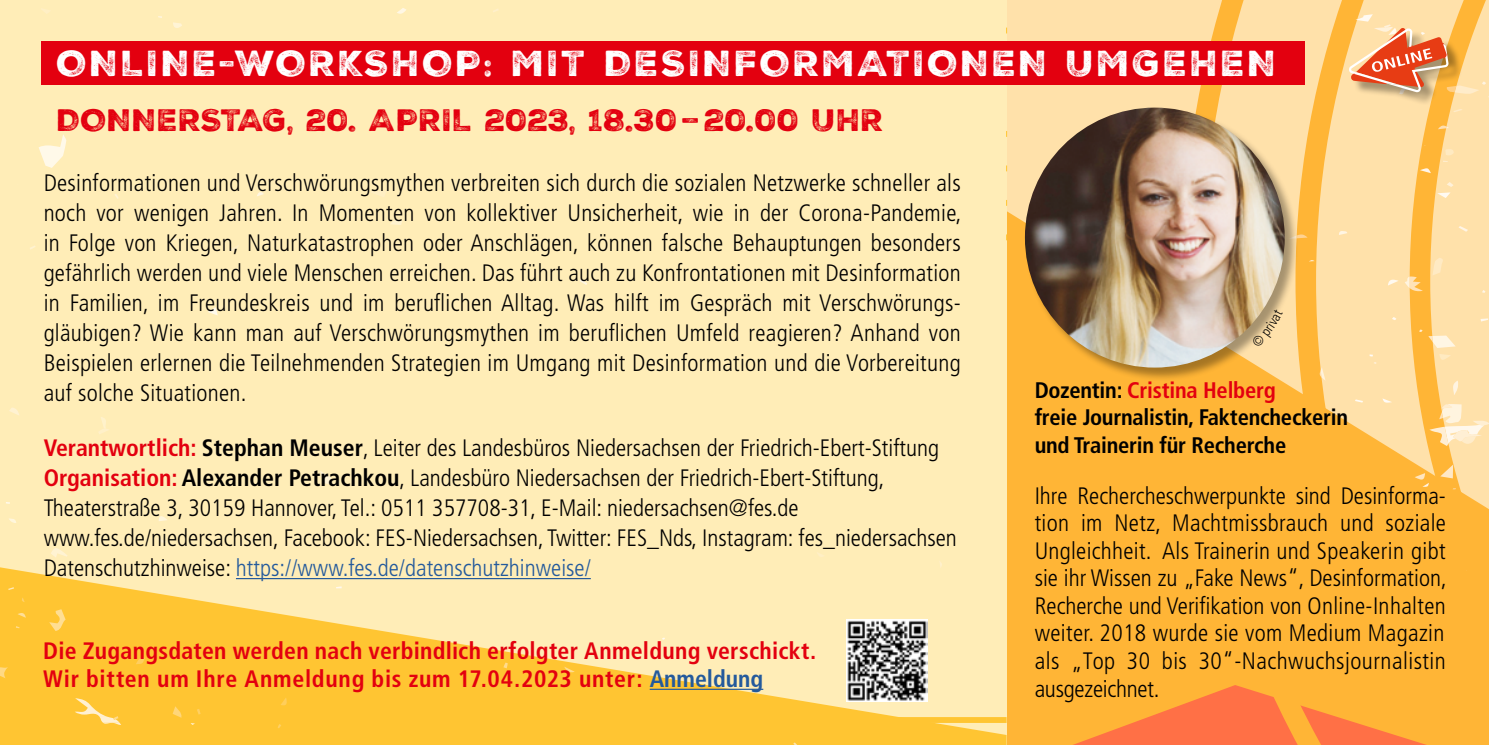
<style>
.page{position:relative;width:1489px;height:745px;background:#fff}
.page>*{position:absolute;margin:0;border:0;box-sizing:border-box;transform-origin:0 0}
.t1{font:35px "Nexa Rust Sans Black 3";letter-spacing:.07em;color:#fff}
.t2{font:30px "Nexa Rust Sans Black 3";color:#e3000f}
.t3{font:300 condensed 23.75px/30px "Frutiger";letter-spacing:.01em;color:#000}
.t4{font:700 condensed 23.75px/27.5px "Frutiger";letter-spacing:.015em;color:#e3000f}
.t5{font:700 condensed 22.5px/27.5px "Frutiger";letter-spacing:-.01em;color:#000}
.s1{font-weight:700;color:#e3000f}
.s2{font-weight:700}
.s3{color:#245a9c}
.s4{color:#e3000f}
</style>
<div class="page">
<div style="left:1006px;top:0;width:482px;height:744px;background:#ffe1aa"></div>
<div style="left:1006px;top:211px;width:175px;height:473px;background:#ffb536"></div>
<svg style="left:1006px;top:684px;width:175px;height:60px;background:#ffa739"></svg>
<svg style="left:1181px;top:0;width:114px;height:744px;background:#ffb245"></svg>
<svg style="left:1295px;top:0;width:114px;height:744px;fill:#ffb536"></svg>
<svg style="left:1409px;top:0;width:79px;height:744px;fill:#ffb536"></svg>
<svg style="left:1428px;top:335px;width:27px;height:13px"></svg>
<svg style="left:1404px;top:276px;width:18px;height:15px"></svg>
<svg style="left:1432px;top:257px;width:11px;height:18px"></svg>
<svg style="left:1440px;top:464px;width:12px;height:14px"></svg>
<svg style="left:1298px;top:234px;width:9px;height:4px"></svg>
<svg style="left:1449px;top:380px;width:9px;height:15px"></svg>
<svg style="left:1439px;top:354px;width:11px;height:5px"></svg>
<svg style="left:1387px;top:279px;width:11px;height:6px"></svg>
<svg style="left:1319px;top:367px;width:6px;height:13px"></svg>
<svg style="left:1437px;top:125px;width:11px;height:4px"></svg>
<svg style="left:1419px;top:168px;width:11px;height:5px"></svg>
<svg style="left:1338px;top:231px;width:9px;height:4px"></svg>
<svg style="left:1382px;top:398px;width:9px;height:4px"></svg>
<svg style="left:1458px;top:226px;width:9px;height:5px"></svg>
<svg style="left:1436px;top:182px;width:17px;height:16px"></svg>
<svg style="left:1414px;top:473px;width:14px;height:13px"></svg>
<svg style="left:1354px;top:399px;width:8px;height:3px"></svg>
<svg style="left:1452px;top:109px;width:10px;height:3px"></svg>
<svg style="left:1480px;top:318px;width:7px;height:3px"></svg>
<svg style="left:1418px;top:329px;width:4px;height:3px"></svg>
<svg style="left:1442px;top:149px;width:12px;height:13px"></svg>
<svg style="left:1429px;top:404px;width:59px;height:41px"></svg>
<svg style="left:1391px;top:317px;width:5px;height:3px"></svg>
<svg style="left:1369px;top:354px;width:7px;height:9px"></svg>
<div style="left:0;top:0;width:1006px;height:744px;background:#ffedb7"></div>
<svg style="left:0;top:484px;width:1006px;height:260px"></svg>
<div style="left:0;top:716px;width:1006px;height:6px;background:#ffc532"></div>
<svg style="left:39px;top:134px;width:27px;height:34px"></svg>
<svg style="left:49px;top:609px;width:17px;height:21px"></svg>
<svg style="left:0;top:666px;width:8px;height:12px"></svg>
<svg style="left:320px;top:471px;width:12px;height:13px"></svg>
<svg style="left:51px;top:547px;width:17px;height:10px"></svg>
<svg style="left:9px;top:408px;width:10px;height:7px"></svg>
<svg style="left:136px;top:656px;width:9px;height:7px"></svg>
<svg style="left:280px;top:697px;width:7px;height:7px"></svg>
<svg style="left:173px;top:705px;width:9px;height:12px"></svg>
<svg style="left:99px;top:417px;width:10px;height:17px"></svg>
<svg style="left:18px;top:612px;width:8px;height:5px"></svg>
<svg style="left:155px;top:537px;width:11px;height:6px"></svg>
<svg style="left:159px;top:516px;width:9px;height:5px"></svg>
<svg style="left:564px;top:666px;width:10px;height:5px"></svg>
<svg style="left:503px;top:662px;width:4px;height:6px"></svg>
<svg style="left:8px;top:518px;width:8px;height:4px"></svg>
<svg style="left:816px;top:551px;width:9px;height:5px"></svg>
<svg style="left:579px;top:279px;width:8px;height:6px"></svg>
<svg style="left:939px;top:560px;width:3px;height:8px"></svg>
<svg style="left:197px;top:708px;width:4px;height:6px"></svg>
<svg style="left:336px;top:586px;width:6px;height:2px"></svg>
<svg style="left:699px;top:669px;width:5px;height:4px"></svg>
<svg style="left:8px;top:586px;width:6px;height:3px"></svg>
<svg style="left:75px;top:697px;width:46px;height:27px"></svg>
<svg style="left:366px;top:573px;width:4px;height:3px"></svg>
<svg style="left:234px;top:569px;width:17px;height:9px"></svg>
<svg style="left:277px;top:723px;width:4px;height:5px"></svg>
<svg style="left:20px;top:597px;width:5px;height:4px"></svg>
<svg style="left:16px;top:625px;width:4px;height:3px"></svg>
<svg style="left:371px;top:191px;width:15px;height:6px"></svg>
<svg style="left:391px;top:220px;width:11px;height:5px"></svg>
<svg style="left:208px;top:307px;width:10px;height:8px"></svg>
<svg style="left:173px;top:22px;width:9px;height:6px"></svg>
<svg style="left:397px;top:8px;width:9px;height:6px"></svg>
<svg style="left:42px;top:9px;width:8px;height:5px"></svg>
<svg style="left:229px;top:245px;width:10px;height:6px"></svg>
<svg style="left:257px;top:192px;width:7px;height:4px"></svg>
<svg style="left:30px;top:246px;width:6px;height:3px"></svg>
<hr style="left:236px;top:577px;width:355px;height:1px;background:#245a9c">
<div style="left:1351px;top:31px;width:110px;height:75px;background:#000;opacity:.35"></div>
<svg style="left:1348px;top:14px;width:140px;height:84px"></svg>
<hr style="left:649px;top:688px;width:114px;height:1px;background:#245a9c">
<img style="left:846px;top:619px;width:81px;height:81px">
<div style="left:41px;top:41px;width:1263px;height:44px;background:#e3000f"></div>
<div style="left:1025px;top:108px;width:273px;height:273px;background:#000;opacity:.35"></div>
<img style="left:1024px;top:107px;width:260px;height:260px;border-radius:130px">
<svg style="left:1251px;top:309px;width:31px;height:39px"></svg>
<h1 class="t1" style="left:57px;top:40px;width:1220px">ONLINE-WORKSHOP: MIT DESINFORMATIONEN UMGEHEN</h1>
<p class="t2" style="left:57px;top:100px;width:828px">DONNERSTAG, 20. APRIL 2023, 18.30–20.00 UHR</p>
<p class="t3" style="left:44px;top:168px;width:919px">Desinformationen und Verschwörungsmythen verbreiten sich durch die sozialen Netzwerke schneller als noch vor wenigen Jahren. In Momenten von kollektiver Unsicherheit, wie in der Corona-Pandemie, in Folge von Kriegen, Naturkatastrophen oder Anschlägen, können falsche Behauptungen besonders gefährlich werden und viele Menschen erreichen. Das führt auch zu Konfrontationen mit Desinformation in Familien, im Freundeskreis und im beruflichen Alltag. Was hilft im Gespräch mit Verschwörungs&shy;gläubigen? Wie kann man auf Verschwörungsmythen im beruflichen Umfeld reagieren? Anhand von Beispielen erlernen die Teilnehmenden Strategien im Umgang mit Desinformation und die Vorbereitung auf solche Situationen.</p>
<p class="t3" style="left:44px;top:433px;width:914px"><span class="s1">Verantwortlich:</span> <span class="s2">Stephan Meuser</span>, Leiter des Landesbüros Niedersachsen der Friedrich-Ebert-Stiftung <span class="s1">Organisation:</span> <span class="s2">Alexander Petrachkou</span>, Landesbüro Niedersachsen der Friedrich-Ebert-Stiftung, Theaterstraße 3, 30159 Hannover, Tel.: 0511 357708-31, E-Mail: niedersachsen@fes.de www.fes.de/niedersachsen, Facebook: FES-Niedersachsen, Twitter: FES_Nds, Instagram: fes_niedersachsen Datenschutzhinweise: <span class="s3">https://www.fes.de/datenschutzhinweise/</span></p>
<p class="t4" style="left:43px;top:637px;width:774px">Die Zugangsdaten werden nach verbindlich erfolgter Anmeldung verschickt.<br>Wir bitten um Ihre Anmeldung bis zum 17.04.2023 unter: <span class="s3">Anmeldung</span></p>
<p class="t5" style="left:1034px;top:376px;width:315px">Dozentin: <span class="s4">Cristina Helberg<br></span>freie Journalistin, Faktencheckerin und Trainerin für Recherche</p>
<p class="t3" style="left:1034px;top:482px;width:413px;line-height:27.5px">Ihre Rechercheschwerpunkte sind Desinforma&shy;tion im Netz, Machtmissbrauch und soziale Ungleichheit. Als Trainerin und Speakerin gibt sie ihr Wissen zu „Fake News“, Desinformation, Recherche und Verifikation von Online-Inhalten weiter. 2018 wurde sie vom Medium Magazin als „Top 30 bis 30“-Nachwuchsjournalistin ausgezeichnet.</p>
</div>
